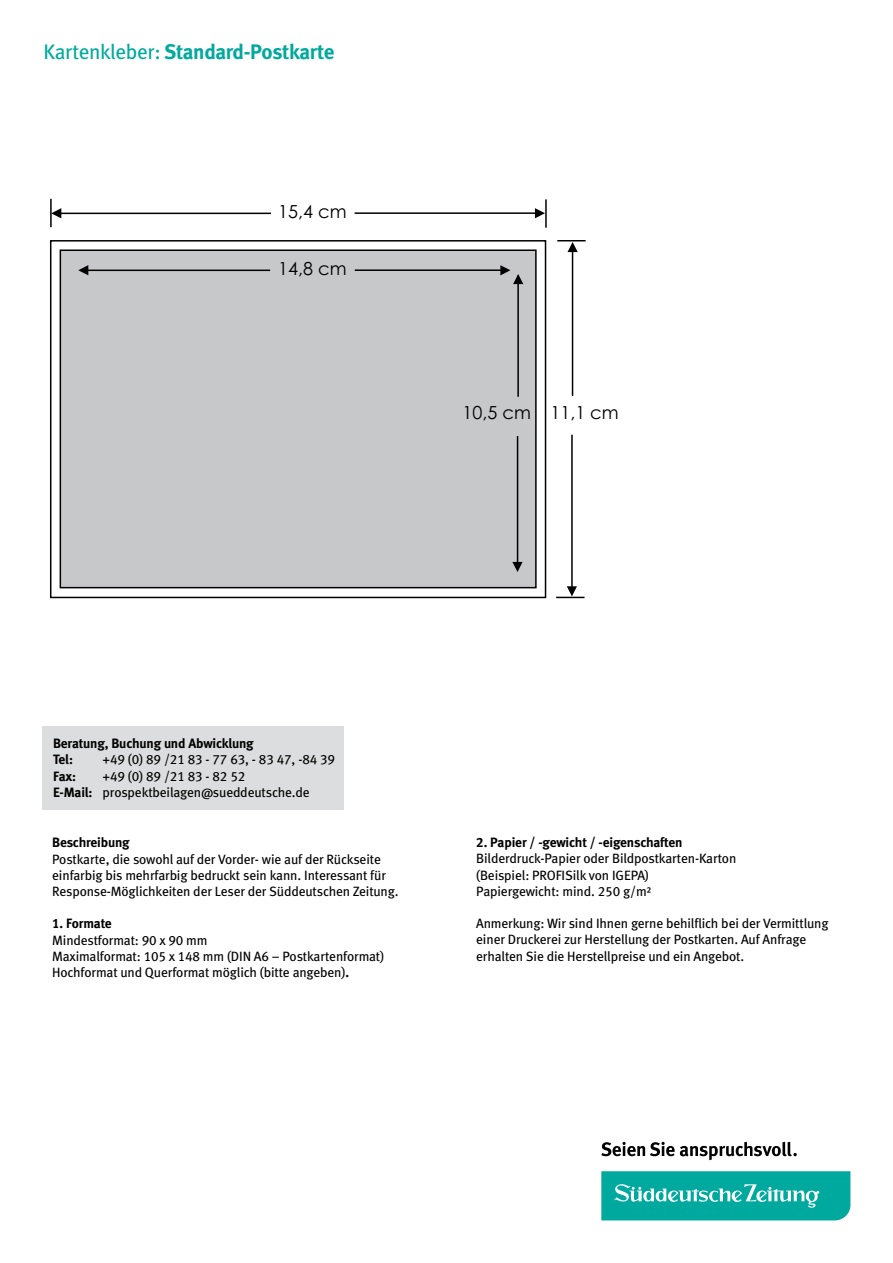
<style>
.page{position:relative;width:893px;height:1263px;background:#fff}
.page>*{position:absolute;margin:0;border:0;box-sizing:border-box;transform-origin:0 0}
.t1{font:700 21px "SZ Meta";letter-spacing:-.01em;color:#00a99d}
.t2{font:18px "Century Gothic";color:#000}
.t3{font:13.5px/16.2px "SZ Meta Tab";color:#000}
.t4{font:700 13.5px "SZ Meta Tab";letter-spacing:-.005em;color:#000}
.t5{font:700 13.5px "SZ Meta";letter-spacing:-.01em;color:#000}
.s1{font-weight:400}
.s2{font-family:"SZ Meta";font-weight:700}
.s3{font-weight:700}
</style>
<div class="page">
<div style="left:43px;top:726px;width:301px;height:84px;background:#dcddde"></div>
<svg style="left:601px;top:1142px;width:196px;height:18px"></svg>
<svg style="left:601px;top:1171px;width:249px;height:49px;background:#1bb2a7"></svg>
<div style="left:50px;top:240px;width:496px;height:358px;border:2px solid #000"></div>
<svg style="left:59px;top:212px;width:479px;height:377px;background:#c8c9ca"></svg>
<svg style="left:535px;top:208px;width:10px;height:10px"></svg>
<hr style="left:58px;top:213px;width:213px;height:1px;background:#000">
<svg style="left:52px;top:208px;width:9px;height:10px"></svg>
<hr style="left:355px;top:269px;width:146px;height:2px;background:#000">
<hr style="left:85px;top:270px;width:185px;height:1px;background:#000">
<svg style="left:78px;top:265px;width:10px;height:10px"></svg>
<hr style="left:571px;top:435px;width:2px;height:154px;background:#000">
<hr style="left:572px;top:250px;width:1px;height:146px;background:#000">
<svg style="left:557px;top:240px;width:29px;height:12px"></svg>
<hr style="left:50px;top:199px;width:2px;height:28px;background:#000">
<hr style="left:545px;top:199px;width:2px;height:29px;background:#000">
<hr style="left:517px;top:275px;width:2px;height:122px;background:#000">
<svg style="left:500px;top:265px;width:23px;height:19px"></svg>
<hr style="left:517px;top:436px;width:1px;height:127px;background:#000">
<svg style="left:512px;top:562px;width:11px;height:10px"></svg>
<svg style="left:556px;top:586px;width:28px;height:12px"></svg>
<h1 class="t1" style="left:44px;top:39px;width:292px"><span class="s1">Kartenkleber:</span> Standard-Postkarte</h1>
<h2 class="t2" style="left:278px;top:201px;width:70px">15,4 cm</h2>
<h2 class="t2" style="left:278px;top:258px;width:70px">14,8 cm</h2>
<h2 class="t2" style="left:463px;top:401px;width:70px">10,5 cm</h2>
<h2 class="t2" style="left:550px;top:401px;width:70px">11,1 cm</h2>
<p class="t4" style="left:53px;top:735px;width:202px">Beratung, Buchung und Abwicklung</p>
<p class="t5" style="left:53px;top:752px;width:21px">Tel:</p>
<p class="t3" style="left:103px;top:751px;width:234px">+49 (0) 89 /21 83 - 77 63, - 83 47, -84 39</p>
<p class="t5" style="left:53px;top:768px;width:24px">Fax:</p>
<p class="t3" style="left:53px;top:768px;width:258px;text-indent:50px">+49 (0) 89 /21 83 - 82 52<br><span class="s2">E-Mail:</span> prospektbeilagen@sueddeutsche.de</p>
<p class="t4" style="left:52px;top:834px;width:79px">Beschreibung</p>
<p class="t3" style="left:52px;top:850px;width:348px">Postkarte, die sowohl auf der Vorder- wie auf der Rückseite einfarbig bis mehrfarbig bedruckt sein kann. Interessant für<br>Response-Möglichkeiten der Leser der Süddeutschen Zeitung.</p>
<p class="t4" style="left:52px;top:915px;width:61px">1. Formate</p>
<p class="t3" style="left:52px;top:931px;width:333px">Mindestformat: 90 x 90 mm<br>Maximalformat: 105 x 148 mm (DIN A6 – Postkartenformat)<br>Hochformat und Querformat möglich (bitte angeben)<span class="s3">.</span></p>
<p class="t4" style="left:476px;top:834px;width:208px">2. Papier / -gewicht / -eigenschaften</p>
<p class="t3" style="left:476px;top:850px;width:261px">Bilderdruck-Papier oder Bildpostkarten-Karton (Beispiel: PROFISilk von IGEPA)<br>Papiergewicht: mind. 250 g/m²</p>
<p class="t3" style="left:476px;top:915px;width:354px">Anmerkung: Wir sind Ihnen gerne behilflich bei der Vermittlung einer Druckerei zur Herstellung der Postkarten. Auf Anfrage erhalten Sie die Herstellpreise und ein Angebot.</p>
</div>
